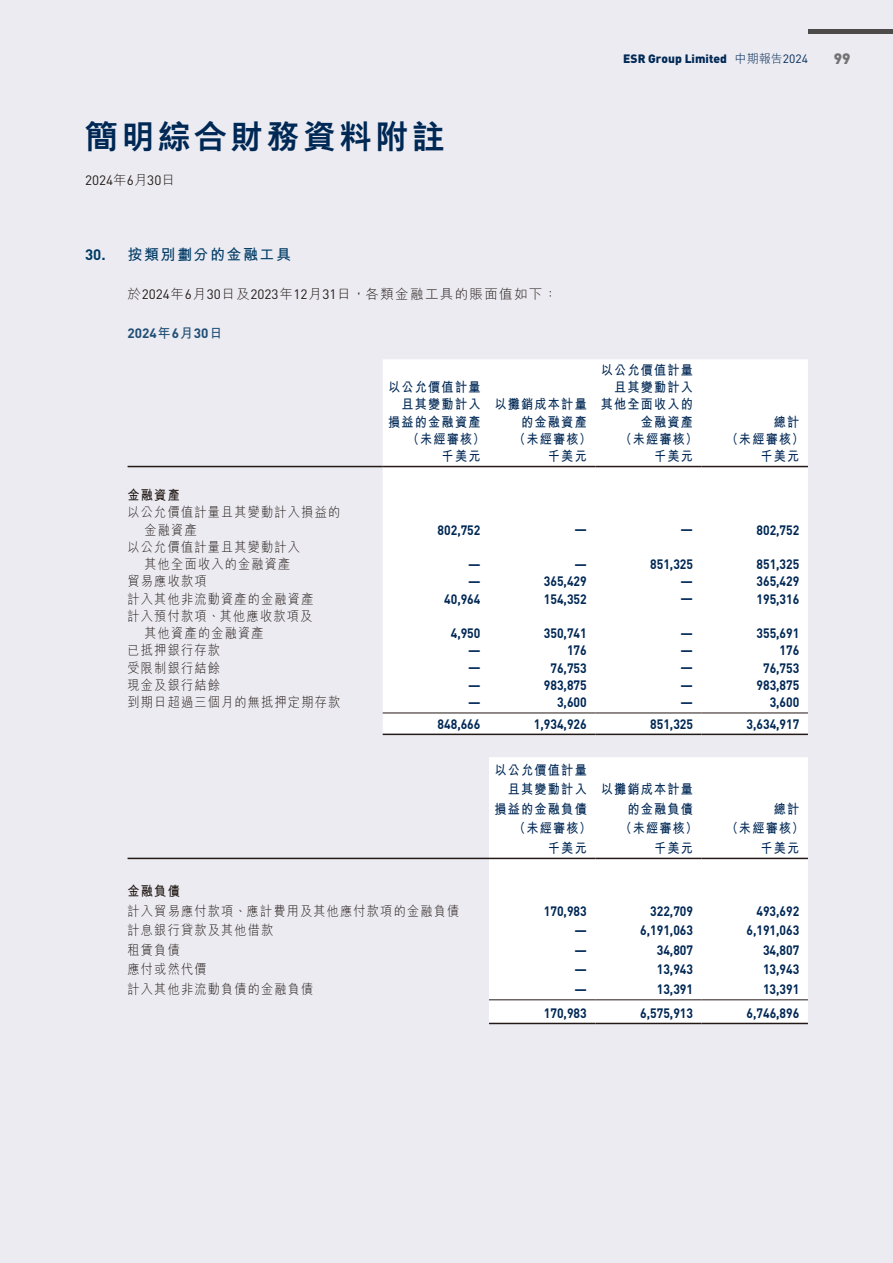
<style>
.page{position:relative;width:893px;height:1263px;background:#ebebf1}
.page>*{position:absolute;margin:0;border:0;box-sizing:border-box;transform-origin:0 0}
.t1{font:800 33px "M Hei HK";letter-spacing:.1em;color:#002855}
.t2{font:700 15px "M Hei HK";letter-spacing:.1em;color:#003a65}
.t3{font:900 15px "DIN Pro";color:#727272}
.t4{font:700 13.5px "DIN Pro";color:#002855;scale:.9 1}
.t5{font:300 13.5px/17.2px "M Hei HK";letter-spacing:.1em;color:#231916;scale:.9 1}
.t6{font:700 13.5px/17.2px "M Hei HK";letter-spacing:.1em;color:#002855;text-align:right;scale:.9 1}
.t7{font:300 13.5px "M Hei HK";letter-spacing:.1em;color:#231916}
.t8{font:13.5px "DIN Pro";color:#231916}
.t9{font:700 13.5px "DIN Pro";color:#204e75}
.t10{font:700 13.5px "M Hei HK";letter-spacing:.1em;color:#231916;scale:.9 1}
.t11{font:900 12px "DIN Pro";color:#002855}
.s1{font-family:"M Hei HK";font-weight:300}
.s2{font-weight:400}
.s3{font-family:"DIN Pro"}
.s4{font-family:"DIN Pro";font-weight:400}
.s5{font-family:"M Hei HK"}
</style>
<div class="page">
<hr style="left:808px;top:30px;width:85px;height:4px;background:#4d4a4a">
<div style="left:383px;top:359px;width:425px;height:375px;background:#fff"></div>
<hr style="left:128px;top:466px;width:255px;height:1px;background:#231916">
<hr style="left:383px;top:466px;width:106px;height:1px;background:#231916">
<hr style="left:489px;top:466px;width:106px;height:1px;background:#231916">
<hr style="left:595px;top:466px;width:107px;height:1px;background:#231916">
<hr style="left:702px;top:466px;width:106px;height:1px;background:#231916">
<hr style="left:383px;top:713px;width:106px;height:1px;background:#231916">
<hr style="left:489px;top:713px;width:106px;height:1px;background:#231916">
<hr style="left:595px;top:713px;width:107px;height:1px;background:#231916">
<hr style="left:702px;top:713px;width:106px;height:1px;background:#231916">
<hr style="left:383px;top:734px;width:106px;height:1px;background:#231916">
<hr style="left:489px;top:734px;width:106px;height:1px;background:#231916">
<hr style="left:595px;top:734px;width:107px;height:1px;background:#231916">
<hr style="left:702px;top:734px;width:106px;height:1px;background:#231916">
<div style="left:489px;top:757px;width:319px;height:266px;background:#fff"></div>
<hr style="left:128px;top:858px;width:361px;height:1px;background:#231916">
<hr style="left:489px;top:858px;width:106px;height:1px;background:#231916">
<hr style="left:595px;top:858px;width:107px;height:1px;background:#231916">
<hr style="left:702px;top:858px;width:106px;height:1px;background:#231916">
<hr style="left:489px;top:999px;width:106px;height:1px;background:#231916">
<hr style="left:595px;top:999px;width:107px;height:1px;background:#231916">
<hr style="left:702px;top:999px;width:106px;height:1px;background:#231916">
<hr style="left:489px;top:1023px;width:106px;height:1px;background:#231916">
<hr style="left:595px;top:1023px;width:107px;height:1px;background:#231916">
<hr style="left:702px;top:1023px;width:106px;height:1px;background:#231916">
<h1 class="t1" style="left:85px;top:120px;width:361px">簡明綜合財務資料附註</h1>
<p class="t8" style="left:85px;top:171px;width:91px">2024<span class="s1">年</span>6<span class="s1">月</span>30<span class="s1">日</span></p>
<p class="t11" style="left:623px;top:50px;width:186px">ESR Group Limited <span class="s1">中期報告</span><span class="s2">2024</span></p>
<p class="t3" style="left:834px;top:48px;width:18px">99</p>
<p class="t2" style="left:85px;top:244px;width:208px"><span class="s3">30.</span> 按類別劃分的金融工具</p>
<p class="t7" style="left:128px;top:287px;width:431px">於<span class="s4">2024</span>年<span class="s4">6</span>月<span class="s4">30</span>日及<span class="s4">2023</span>年<span class="s4">12</span>月<span class="s4">31</span>日，各類金融工具的賬面值如下：</p>
<p class="t9" style="left:128px;top:324px;width:97px">2024<span class="s5">年</span>6<span class="s5">月</span>30<span class="s5">日</span></p>
<p class="t6" style="left:388px;top:377px;width:104px">以公允價值計量且其變動計入損益的金融資產</p>
<p class="t6" style="left:494px;top:395px;width:104px">以攤銷成本計量的金融資產</p>
<p class="t6" style="left:601px;top:360px;width:104px">以公允價值計量且其變動計入其他全面收入的金融資產</p>
<p class="t6" style="left:774px;top:412px;width:30px">總計</p>
<p class="t10" style="left:128px;top:485px;width:60px">金融資產</p>
<p class="t5" style="left:145px;top:504px;width:219px;text-indent:-17px">以公允價值計量且其變動計入損益的金融資產</p>
<p class="t5" style="left:128px;top:538px;width:193px;text-align:center">以公允價值計量且其變動計入其他全面收入的金融資產</p>
<p class="t6" style="left:407px;top:429px;width:88px">（未經審核）</p>
<p class="t6" style="left:514px;top:429px;width:88px">（未經審核）</p>
<p class="t6" style="left:620px;top:429px;width:88px">（未經審核）</p>
<p class="t6" style="left:726px;top:429px;width:88px">（未經審核）</p>
<p class="t6" style="left:442px;top:446px;width:45px">千美元</p>
<p class="t6" style="left:548px;top:446px;width:45px">千美元</p>
<p class="t6" style="left:654px;top:446px;width:45px">千美元</p>
<p class="t6" style="left:760px;top:446px;width:45px">千美元</p>
<p class="t4" style="left:438px;top:520px;width:49px">802,752</p>
<p class="t4" style="left:574px;top:520px;width:15px">—</p>
<p class="t4" style="left:681px;top:520px;width:15px">—</p>
<p class="t4" style="left:756px;top:520px;width:49px">802,752</p>
<p class="t4" style="left:468px;top:555px;width:15px">—</p>
<p class="t4" style="left:574px;top:555px;width:15px">—</p>
<p class="t4" style="left:650px;top:555px;width:49px">851,325</p>
<p class="t4" style="left:756px;top:555px;width:49px">851,325</p>
<p class="t5" style="left:128px;top:573px;width:89px">貿易應收款項</p>
<p class="t4" style="left:468px;top:572px;width:15px">—</p>
<p class="t4" style="left:544px;top:572px;width:49px">365,429</p>
<p class="t4" style="left:681px;top:572px;width:15px">—</p>
<p class="t4" style="left:756px;top:572px;width:49px">365,429</p>
<p class="t5" style="left:128px;top:590px;width:208px">計入其他非流動資產的金融資產</p>
<p class="t4" style="left:444px;top:589px;width:42px">40,964</p>
<p class="t4" style="left:544px;top:589px;width:49px">154,352</p>
<p class="t4" style="left:681px;top:589px;width:15px">—</p>
<p class="t4" style="left:756px;top:589px;width:49px">195,316</p>
<p class="t5" style="left:145px;top:607px;width:188px;text-indent:-17px">計入預付款項、其他應收款項及其他資產的金融資產</p>
<p class="t4" style="left:451px;top:624px;width:35px">4,950</p>
<p class="t4" style="left:544px;top:624px;width:49px">350,741</p>
<p class="t4" style="left:681px;top:624px;width:15px">—</p>
<p class="t4" style="left:756px;top:624px;width:49px">355,691</p>
<p class="t5" style="left:128px;top:642px;width:104px">已抵押銀行存款</p>
<p class="t4" style="left:468px;top:641px;width:15px">—</p>
<p class="t4" style="left:567px;top:641px;width:23px">176</p>
<p class="t4" style="left:681px;top:641px;width:15px">—</p>
<p class="t4" style="left:780px;top:641px;width:23px">176</p>
<p class="t5" style="left:128px;top:659px;width:104px">受限制銀行結餘</p>
<p class="t4" style="left:468px;top:658px;width:15px">—</p>
<p class="t4" style="left:550px;top:658px;width:42px">76,753</p>
<p class="t4" style="left:681px;top:658px;width:15px">—</p>
<p class="t4" style="left:763px;top:658px;width:42px">76,753</p>
<p class="t5" style="left:128px;top:676px;width:104px">現金及銀行結餘</p>
<p class="t4" style="left:468px;top:675px;width:15px">—</p>
<p class="t4" style="left:544px;top:676px;width:49px">983,875</p>
<p class="t4" style="left:681px;top:675px;width:15px">—</p>
<p class="t4" style="left:756px;top:676px;width:49px">983,875</p>
<p class="t5" style="left:128px;top:693px;width:238px">到期日超過三個月的無抵押定期存款</p>
<p class="t4" style="left:468px;top:693px;width:15px">—</p>
<p class="t4" style="left:557px;top:693px;width:35px">3,600</p>
<p class="t4" style="left:681px;top:693px;width:15px">—</p>
<p class="t4" style="left:770px;top:693px;width:35px">3,600</p>
<p class="t4" style="left:437px;top:715px;width:49px">848,666</p>
<p class="t4" style="left:534px;top:715px;width:60px">1,934,926</p>
<p class="t4" style="left:650px;top:715px;width:49px">851,325</p>
<p class="t4" style="left:746px;top:715px;width:60px">3,634,917</p>
<p class="t6" style="left:494px;top:759px;width:104px;line-height:19.5px">以公允價值計量且其變動計入損益的金融負債</p>
<p class="t6" style="left:601px;top:778px;width:104px;line-height:19.5px">以攤銷成本計量的金融負債</p>
<p class="t6" style="left:774px;top:799px;width:30px">總計</p>
<p class="t6" style="left:514px;top:819px;width:88px">（未經審核）</p>
<p class="t6" style="left:620px;top:819px;width:88px">（未經審核）</p>
<p class="t6" style="left:726px;top:819px;width:88px">（未經審核）</p>
<p class="t6" style="left:548px;top:838px;width:45px">千美元</p>
<p class="t6" style="left:654px;top:838px;width:45px">千美元</p>
<p class="t6" style="left:760px;top:838px;width:45px">千美元</p>
<p class="t10" style="left:128px;top:882px;width:60px">金融負債</p>
<p class="t5" style="left:128px;top:902px;width:370px">計入貿易應付款項、應計費用及其他應付款項的金融負債</p>
<p class="t4" style="left:544px;top:902px;width:49px">170,983</p>
<p class="t4" style="left:650px;top:902px;width:49px">322,709</p>
<p class="t4" style="left:756px;top:902px;width:49px">493,692</p>
<p class="t5" style="left:128px;top:922px;width:164px">計息銀行貸款及其他借款</p>
<p class="t4" style="left:574px;top:921px;width:15px">—</p>
<p class="t4" style="left:640px;top:921px;width:60px">6,191,063</p>
<p class="t4" style="left:746px;top:921px;width:60px">6,191,063</p>
<p class="t5" style="left:128px;top:941px;width:60px">租賃負債</p>
<p class="t4" style="left:574px;top:940px;width:15px">—</p>
<p class="t4" style="left:657px;top:941px;width:42px">34,807</p>
<p class="t4" style="left:763px;top:941px;width:42px">34,807</p>
<p class="t5" style="left:128px;top:961px;width:89px">應付或然代價</p>
<p class="t4" style="left:574px;top:960px;width:15px">—</p>
<p class="t4" style="left:657px;top:960px;width:42px">13,943</p>
<p class="t4" style="left:763px;top:960px;width:42px">13,943</p>
<p class="t5" style="left:128px;top:980px;width:208px">計入其他非流動負債的金融負債</p>
<p class="t4" style="left:574px;top:979px;width:15px">—</p>
<p class="t4" style="left:657px;top:980px;width:42px">13,391</p>
<p class="t4" style="left:763px;top:980px;width:42px">13,391</p>
<p class="t4" style="left:544px;top:1004px;width:49px">170,983</p>
<p class="t4" style="left:640px;top:1004px;width:60px">6,575,913</p>
<p class="t4" style="left:746px;top:1004px;width:60px">6,746,896</p>
</div>
